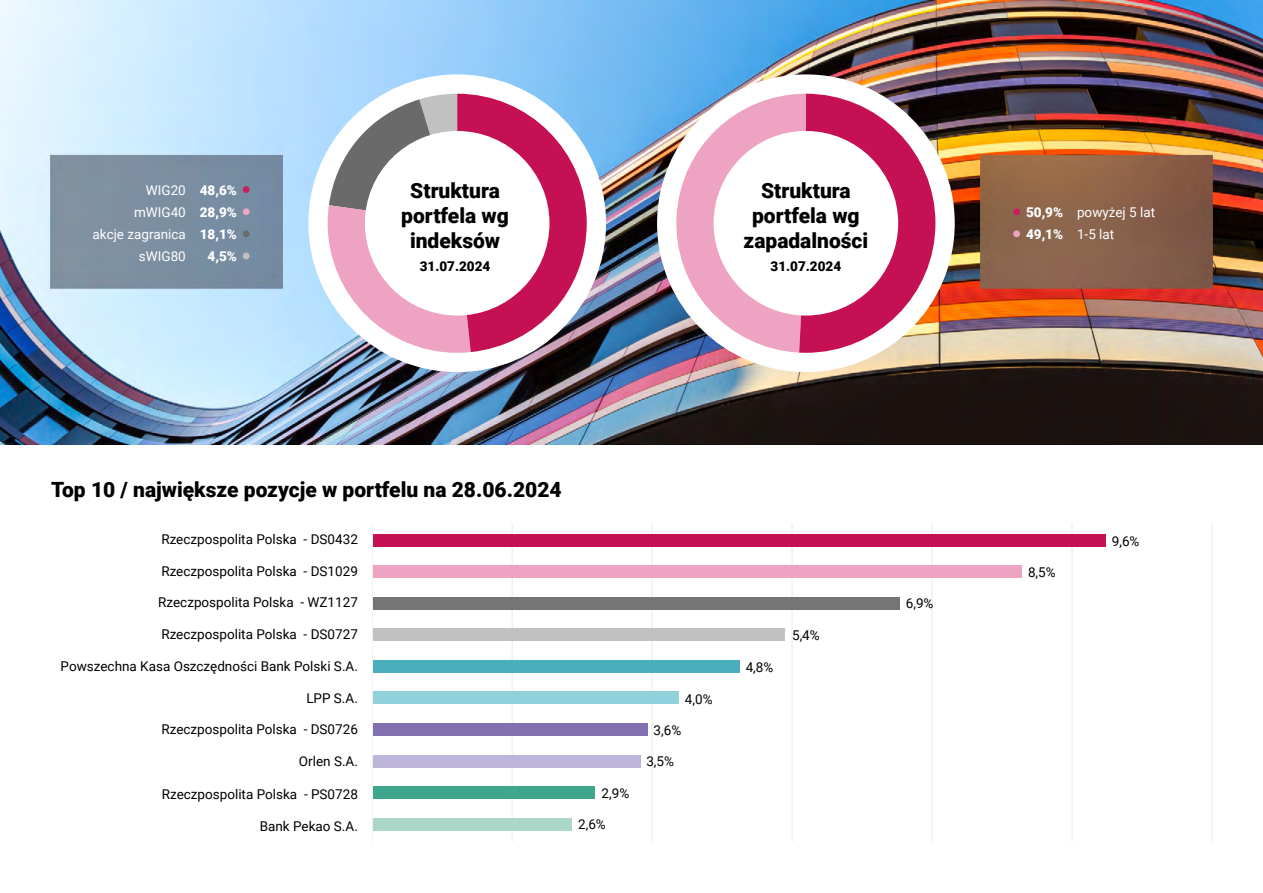
<style>
.page{position:relative;width:1263px;height:893px;background:#fff}
.page>*{position:absolute;margin:0;border:0;box-sizing:border-box;transform-origin:0 0}
.t1{font:900 21px/25.2px "Roboto";color:#000;text-align:center}
.t2{font:13.5px "Roboto";color:#000}
.t3{font:13.5px/22.2px "Roboto";color:#fff}
.t4{font:900 13.5px "Roboto";color:#000}
.t5{font:900 13.5px "Roboto";color:#fff}
.s1{font-weight:900}
</style>
<div class="page">
<img style="left:0;top:0;width:1263px;height:444px">
<div style="left:308px;top:74px;width:298px;height:298px;background:#fff;border-radius:50%"></div>
<svg style="left:327px;top:94px;width:260px;height:266px"></svg>
<div style="left:365px;top:131px;width:184px;height:184px;background:#fff;border-radius:50%"></div>
<div style="left:657px;top:74px;width:298px;height:298px;background:#fff;border-radius:50%"></div>
<svg style="left:673px;top:94px;width:262px;height:259px"></svg>
<div style="left:714px;top:131px;width:184px;height:184px;background:#fff;border-radius:50%"></div>
<div style="left:243px;top:186px;width:7px;height:7px;background:#c7205e;border-radius:50%"></div>
<div style="left:1013px;top:208px;width:7px;height:7px;background:#c7205e;border-radius:50%"></div>
<div style="left:243px;top:208px;width:7px;height:7px;background:#eda3c1;border-radius:50%"></div>
<div style="left:1013px;top:230px;width:7px;height:7px;background:#eda3c1;border-radius:50%"></div>
<div style="left:243px;top:230px;width:7px;height:7px;background:#6b6b6b;border-radius:50%"></div>
<div style="left:243px;top:253px;width:7px;height:6px;background:#c2c1c0;border-radius:50%"></div>
<hr style="left:372px;top:523px;width:1px;height:319px;background:#ededed">
<hr style="left:512px;top:523px;width:1px;height:319px;background:#ededed">
<hr style="left:792px;top:523px;width:1px;height:319px;background:#ededed">
<hr style="left:652px;top:523px;width:1px;height:319px;background:#ededed">
<hr style="left:932px;top:523px;width:1px;height:319px;background:#ededed">
<hr style="left:1071px;top:523px;width:1px;height:319px;background:#ededed">
<hr style="left:1211px;top:523px;width:1px;height:319px;background:#ededed">
<div style="left:373px;top:534px;width:732px;height:12px;background:#c61054"></div>
<div style="left:373px;top:565px;width:649px;height:13px;background:#eda3c1"></div>
<div style="left:373px;top:597px;width:526px;height:12px;background:#757575"></div>
<div style="left:373px;top:628px;width:412px;height:13px;background:#c2c1c1"></div>
<div style="left:373px;top:660px;width:366px;height:13px;background:#4baebc"></div>
<div style="left:373px;top:692px;width:305px;height:12px;background:#90d1db"></div>
<div style="left:373px;top:723px;width:275px;height:13px;background:#8370b0"></div>
<div style="left:373px;top:755px;width:267px;height:12px;background:#beb5da"></div>
<div style="left:373px;top:786px;width:221px;height:13px;background:#3fa68e"></div>
<div style="left:373px;top:818px;width:198px;height:12px;background:#aad7c7"></div>
<p class="t3" style="left:146px;top:178px;width:93px">WIG20 <span class="s1">48,6%</span></p>
<p class="t3" style="left:134px;top:200px;width:104px">mWIG40 <span class="s1">28,9%</span></p>
<p class="t3" style="left:93px;top:222px;width:146px">akcje zagranica <span class="s1">18,1%</span></p>
<p class="t3" style="left:139px;top:245px;width:48px">sWIG80</p>
<p class="t5" style="left:208px;top:247px;width:31px">4,5%</p>
<h1 class="t1" style="left:401px;top:177px;width:109px">Struktura portfela wg indeksów</h1>
<p class="t4" style="left:420px;top:256px;width:72px">31.07.2024</p>
<h1 class="t1" style="left:743px;top:177px;width:126px">Struktura portfela wg zapadalności</h1>
<p class="t4" style="left:770px;top:256px;width:72px">31.07.2024</p>
<h1 class="t1" style="left:51px;top:476px;width:512px">Top 10 / największe pozycje w portfelu na 28.06.2024</h1>
<p class="t2" style="left:161px;top:530px;width:198px">Rzeczpospolita Polska - DS0432</p>
<p class="t2" style="left:161px;top:561px;width:198px">Rzeczpospolita Polska - DS1029</p>
<p class="t2" style="left:158px;top:593px;width:201px">Rzeczpospolita Polska - WZ1127</p>
<p class="t2" style="left:161px;top:625px;width:198px">Rzeczpospolita Polska - DS0727</p>
<p class="t2" style="left:61px;top:657px;width:299px">Powszechna Kasa Oszczędności Bank Polski S.A.</p>
<p class="t2" style="left:306px;top:688px;width:53px">LPP S.A.</p>
<p class="t2" style="left:161px;top:720px;width:198px">Rzeczpospolita Polska - DS0726</p>
<p class="t2" style="left:299px;top:752px;width:60px">Orlen S.A.</p>
<p class="t2" style="left:162px;top:784px;width:198px">Rzeczpospolita Polska - PS0728</p>
<p class="t2" style="left:260px;top:817px;width:100px">Bank Pekao S.A.</p>
<p class="t2" style="left:601px;top:783px;width:29px">2,9%</p>
<p class="t2" style="left:578px;top:815px;width:29px">2,6%</p>
<p class="t2" style="left:685px;top:689px;width:29px">4,0%</p>
<p class="t2" style="left:654px;top:720px;width:29px">3,6%</p>
<p class="t2" style="left:646px;top:752px;width:29px">3,5%</p>
<p class="t2" style="left:746px;top:657px;width:29px">4,8%</p>
<p class="t2" style="left:792px;top:626px;width:29px">5,4%</p>
<p class="t2" style="left:906px;top:594px;width:29px">6,9%</p>
<p class="t3" style="left:1026px;top:200px;width:131px"><span class="s1">50,9%</span> powyżej 5 lat<br><span class="s1">49,1%</span> 1-5 lat</p>
<p class="t2" style="left:1028px;top:562px;width:29px">8,5%</p>
<p class="t2" style="left:1112px;top:531px;width:29px">9,6%</p>
</div>
